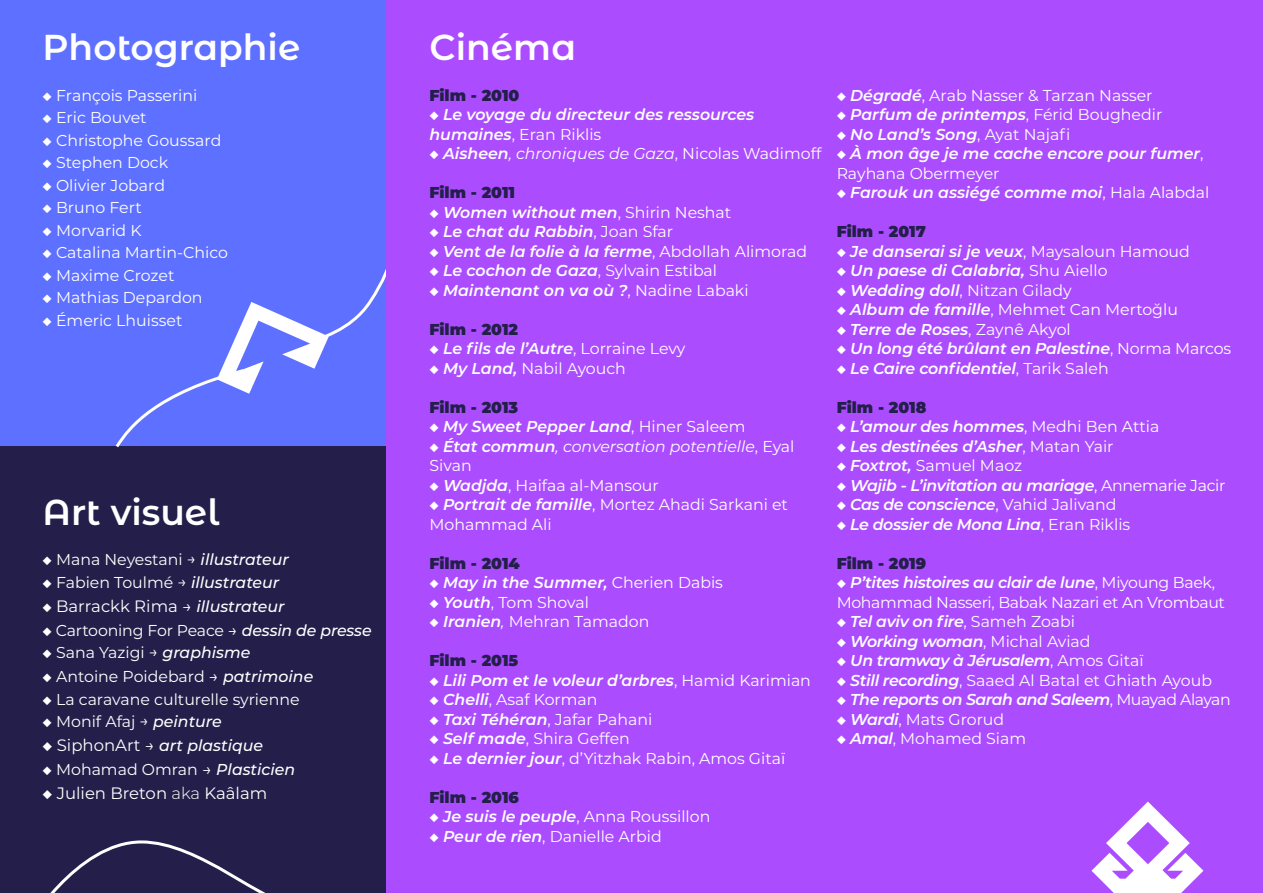
<style>
.page{position:relative;width:1263px;height:893px;background:#fff}
.page>*{position:absolute;margin:0;border:0;box-sizing:border-box;transform-origin:0 0}
.t1{font:600 36px "Montserrat Alternates";color:#fff}
.t2{font:16.5px "Montserrat";color:#fff}
.t3{font:15.75px/19.5px "Montserrat";color:#fff}
.t4{font:italic 600 15.75px/19.5px "Montserrat";letter-spacing:-.005em;color:#fff}
.t5{font:900 15.75px "Montserrat";color:#241f4a}
.t6{font:15.75px/19.5px "Montserrat";letter-spacing:-.02em;color:#fff}
.t7{font:italic 15.75px/19.5px "Montserrat";color:#fff}
.t8{font:italic 600 15.75px "Montserrat";letter-spacing:-.03em;color:#fff}
.t9{font:italic 500 15.75px "Montserrat";color:#fff}
.s1{font-style:italic}
.s2{font-weight:500;font-style:italic}
.s3{font-size:15.75px}
.s4{font-weight:500;font-style:italic;font-size:15.75px}
.s5{font-size:16.5px}
.s6{font-weight:400;font-style:normal;font-size:16.5px}
.s7{font-weight:300}
.s8{font-weight:400;font-style:normal}
.s9{font-weight:600;font-style:italic}
.s10{font-style:normal}
.s11{font-weight:600}
</style>
<div class="page">
<div style="left:0;top:0;width:387px;height:446px;background:#5e70ff"></div>
<div style="left:0;top:446px;width:387px;height:447px;background:#241f4a"></div>
<svg style="left:115px;top:216px;width:272px;height:235px"></svg>
<div style="left:387px;top:0;width:876px;height:893px;background:#ab4dff"></div>
<svg style="left:50px;top:840px;width:216px;height:53px"></svg>
<svg style="left:1091px;top:801px;width:112px;height:92px"></svg>
<p class="t1" style="left:43px;top:22px;width:259px">Photographie</p>
<p class="t3" style="left:43px;top:85px;width:156px">◆ François Passerini</p>
<p class="t3" style="left:43px;top:107px;width:106px">◆ Eric Bouvet</p>
<p class="t3" style="left:43px;top:130px;width:180px">◆ Christophe Goussard</p>
<p class="t3" style="left:43px;top:152px;width:127px">◆ Stephen Dock</p>
<p class="t3" style="left:43px;top:175px;width:124px">◆ Olivier Jobard</p>
<p class="t3" style="left:43px;top:197px;width:101px">◆ Bruno Fert</p>
<p class="t3" style="left:43px;top:220px;width:101px">◆ Morvarid K</p>
<p class="t3" style="left:43px;top:242px;width:187px">◆ Catalina Martin-Chico</p>
<p class="t3" style="left:43px;top:265px;width:133px">◆ Maxime Crozet</p>
<p class="t3" style="left:43px;top:287px;width:162px">◆ Mathias Depardon</p>
<p class="t3" style="left:43px;top:310px;width:141px">◆ Émeric Lhuisset</p>
<p class="t1" style="left:43px;top:486px;width:178px">Art visuel</p>
<p class="t3" style="left:43px;top:549px;width:248px">◆ Mana Neyestani <span class="s1">→</span> <span class="s2">illustrateur</span></p>
<p class="t3" style="left:43px;top:572px;width:238px">◆ Fabien Toulmé <span class="s1">→</span> <span class="s2">illustrateur</span></p>
<p class="t2" style="left:43px;top:595px;width:244px"><span class="s3">◆</span> Barrackk Rima → <span class="s4">illustrateur</span></p>
<p class="t3" style="left:43px;top:620px;width:331px">◆ Cartooning For Peace <span class="s5">→</span> <span class="s2">dessin de presse</span></p>
<p class="t3" style="left:43px;top:642px;width:209px">◆ Sana Yazigi <span class="s1">→</span> <span class="s2">graphisme</span></p>
<p class="t3" style="left:43px;top:666px;width:272px">◆ Antoine Poidebard <span class="s5">→</span> <span class="s2">patrimoine</span></p>
<p class="t3" style="left:43px;top:689px;width:259px">◆ La caravane culturelle syrienne</p>
<p class="t3" style="left:43px;top:711px;width:181px">◆ Monif Afaj <span class="s1">→</span> <span class="s2">peinture</span></p>
<p class="t9" style="left:43px;top:735px;width:222px"><span class="s6">◆ SiphonArt →</span> art plastique</p>
<p class="t3" style="left:43px;top:759px;width:254px">◆ Mohamad Omran <span class="s5">→</span> <span class="s2">Plasticien</span></p>
<p class="t2" style="left:43px;top:782px;width:226px">◆ Julien Breton <span class="s7">aka</span> Kaâlam</p>
<p class="t1" style="left:429px;top:22px;width:148px">Cinéma</p>
<p class="t5" style="left:429px;top:83px;width:92px">Film - 2010</p>
<p class="t4" style="left:429px;top:104px;width:326px"><span class="s8">◆</span> Le voyage du directeur des ressources humaines<span class="s8">, Eran Riklis</span></p>
<p class="t3" style="left:429px;top:143px;width:393px">◆ <span class="s9">Aisheen</span><span class="s1">, chroniques de Gaza</span>, Nicolas Wadimoff</p>
<p class="t5" style="left:429px;top:181px;width:87px">Film - 2011</p>
<p class="t4" style="left:429px;top:202px;width:303px"><span class="s8">◆</span> Women without men<span class="s8">, Shirin Neshat</span></p>
<p class="t4" style="left:429px;top:221px;width:245px"><span class="s8">◆</span> Le chat du Rabbin<span class="s8">, Joan Sfar</span></p>
<p class="t4" style="left:429px;top:241px;width:379px"><span class="s8">◆</span> Vent de la folie à la ferme<span class="s8">, Abdollah Alimorad</span></p>
<p class="t3" style="left:429px;top:260px;width:289px">◆ <span class="s9">Le cochon de Gaza</span>, Sylvain Estibal</p>
<p class="t4" style="left:429px;top:280px;width:321px"><span class="s8">◆</span> Maintenant on va où ?<span class="s8">, Nadine Labaki</span></p>
<p class="t5" style="left:429px;top:317px;width:90px">Film - 2012</p>
<p class="t4" style="left:429px;top:338px;width:257px"><span class="s8">◆</span> Le fils de l’Autre<span class="s8">, Lorraine Levy</span></p>
<p class="t3" style="left:429px;top:358px;width:198px">◆ <span class="s9">My Land,</span> Nabil Ayouch</p>
<p class="t5" style="left:429px;top:395px;width:90px">Film - 2013</p>
<p class="t4" style="left:429px;top:416px;width:317px"><span class="s8">◆</span> My Sweet Pepper Land<span class="s8">, Hiner Saleem</span></p>
<p class="t7" style="left:429px;top:436px;width:366px"><span class="s10">◆</span> <span class="s11">État commun</span>, conversation potentielle<span class="s10">, Eyal<br>Sivan</span></p>
<p class="t3" style="left:429px;top:475px;width:231px">◆ <span class="s9">Wadjda</span>, Haifaa al-Mansour</p>
<p class="t3" style="left:429px;top:494px;width:360px">◆ <span class="s9">Portrait de famille</span>, Mortez Ahadi Sarkani et<br>Mohammad Ali</p>
<p class="t5" style="left:429px;top:551px;width:92px">Film - 2014</p>
<p class="t4" style="left:429px;top:572px;width:295px"><span class="s8">◆</span> May in the Summer, <span class="s8">Cherien Dabis</span></p>
<p class="t3" style="left:429px;top:592px;width:161px">◆ <span class="s9">Youth</span>, Tom Shoval</p>
<p class="t3" style="left:429px;top:611px;width:221px">◆ <span class="s9">Iranien</span><span class="s1">,</span> Mehran Tamadon</p>
<p class="t5" style="left:429px;top:649px;width:90px">Film - 2015</p>
<p class="t4" style="left:429px;top:670px;width:383px"><span class="s8">◆</span> Lili Pom et le voleur d’arbres<span class="s8">, Hamid Karimian</span></p>
<p class="t3" style="left:429px;top:689px;width:169px">◆ <span class="s9">Chelli</span>, Asaf Korman</p>
<p class="t3" style="left:429px;top:709px;width:224px">◆ <span class="s9">Taxi Téhéran</span>, Jafar Pahani</p>
<p class="t3" style="left:429px;top:728px;width:202px">◆ <span class="s9">Self made</span>, Shira Geffen</p>
<p class="t3" style="left:429px;top:748px;width:357px">◆ <span class="s9">Le dernier jour</span>, d’Yitzhak Rabin, Amos Gitaï</p>
<p class="t5" style="left:429px;top:785px;width:91px">Film - 2016</p>
<p class="t3" style="left:429px;top:806px;width:282px">◆ <span class="s9">Je suis le peuple</span>, Anna Roussillon</p>
<p class="t3" style="left:429px;top:826px;width:234px">◆ <span class="s9">Peur de rien</span>, Danielle Arbid</p>
<p class="t3" style="left:837px;top:85px;width:317px">◆ <span class="s9">Dégradé</span>, Arab Nasser &amp; Tarzan Nasser</p>
<p class="t4" style="left:837px;top:104px;width:327px"><span class="s8">◆</span> Parfum de printemps<span class="s8">, Férid Boughedir</span></p>
<p class="t3" style="left:837px;top:124px;width:235px">◆ <span class="s9">No Land’s Song</span>, Ayat Najafi</p>
<p class="t4" style="left:837px;top:143px;width:368px"><span class="s8">◆</span> À mon âge je me cache encore pour fumer<span class="s8">,<br>Rayhana Obermeyer</span></p>
<p class="t4" style="left:837px;top:182px;width:374px"><span class="s8">◆</span> Farouk un assiégé comme moi<span class="s8">, Hala Alabdal</span></p>
<p class="t5" style="left:837px;top:220px;width:91px">Film - 2017</p>
<p class="t4" style="left:837px;top:241px;width:355px"><span class="s8">◆</span> Je danserai si je veux<span class="s8">, Maysaloun Hamoud</span></p>
<p class="t4" style="left:837px;top:260px;width:272px"><span class="s8">◆</span> Un paese di Calabria, <span class="s8">Shu Aiello</span></p>
<p class="t3" style="left:837px;top:280px;width:237px">◆ <span class="s9">Wedding doll</span>, Nitzan Gilady</p>
<p class="t3" style="left:837px;top:299px;width:343px">◆ <span class="s9">Album de famille</span>, Mehmet Can Mertoğlu</p>
<p class="t3" style="left:837px;top:319px;width:236px">◆ <span class="s9">Terre de Roses</span>, Zaynê Akyol</p>
<p class="t4" style="left:837px;top:338px;width:396px"><span class="s8">◆</span> Un long été brûlant en Palestine<span class="s8">, Norma Marcos</span></p>
<p class="t4" style="left:837px;top:358px;width:273px"><span class="s8">◆</span> Le Caire confidentiel<span class="s8">, Tarik Saleh</span></p>
<p class="t5" style="left:837px;top:395px;width:91px">Film - 2018</p>
<p class="t4" style="left:837px;top:416px;width:324px"><span class="s8">◆</span> L’amour des hommes<span class="s8">, Medhi Ben Attia</span></p>
<p class="t4" style="left:837px;top:436px;width:278px"><span class="s8">◆</span> Les destinées d’Asher<span class="s8">, Matan Yair</span></p>
<p class="t3" style="left:837px;top:455px;width:187px">◆ <span class="s9">Foxtrot,</span> Samuel Maoz</p>
<p class="t4" style="left:837px;top:475px;width:390px"><span class="s8">◆</span> Wajib - L’invitation au mariage<span class="s8">, Annemarie Jacir</span></p>
<p class="t3" style="left:837px;top:494px;width:281px">◆ <span class="s9">Cas de conscience</span>, Vahid Jalivand</p>
<p class="t4" style="left:837px;top:514px;width:295px"><span class="s8">◆</span> Le dossier de Mona Lina<span class="s8">, Eran Riklis</span></p>
<p class="t5" style="left:837px;top:551px;width:91px">Film - 2019</p>
<p class="t6" style="left:837px;top:572px;width:390px">◆ <span class="s9">P’tites histoires au clair de lune</span>, Miyoung Baek,<br>Mohammad Nasseri, Babak Nazari et An Vrombaut</p>
<p class="t4" style="left:837px;top:611px;width:240px"><span class="s8">◆</span> Tel aviv on fire<span class="s8">, Sameh Zoabi</span></p>
<p class="t3" style="left:837px;top:631px;width:255px">◆ <span class="s9">Working woman</span>, Michal Aviad</p>
<p class="t4" style="left:837px;top:650px;width:308px"><span class="s8">◆</span> Un tramway à Jérusalem<span class="s8">, Amos Gitaï</span></p>
<p class="t3" style="left:837px;top:670px;width:377px">◆ <span class="s9">Still recording</span>, Saaed Al Batal et Ghiath Ayoub</p>
<p class="t8" style="left:837px;top:688px;width:396px"><span class="s8">◆</span> The reports on Sarah and Saleem<span class="s8">, Muayad Alayan</span></p>
<p class="t3" style="left:837px;top:709px;width:169px">◆ <span class="s9">Wardi</span>, Mats Grorud</p>
<p class="t3" style="left:837px;top:728px;width:191px">◆ <span class="s9">Amal</span>, Mohamed Siam</p>
</div>
